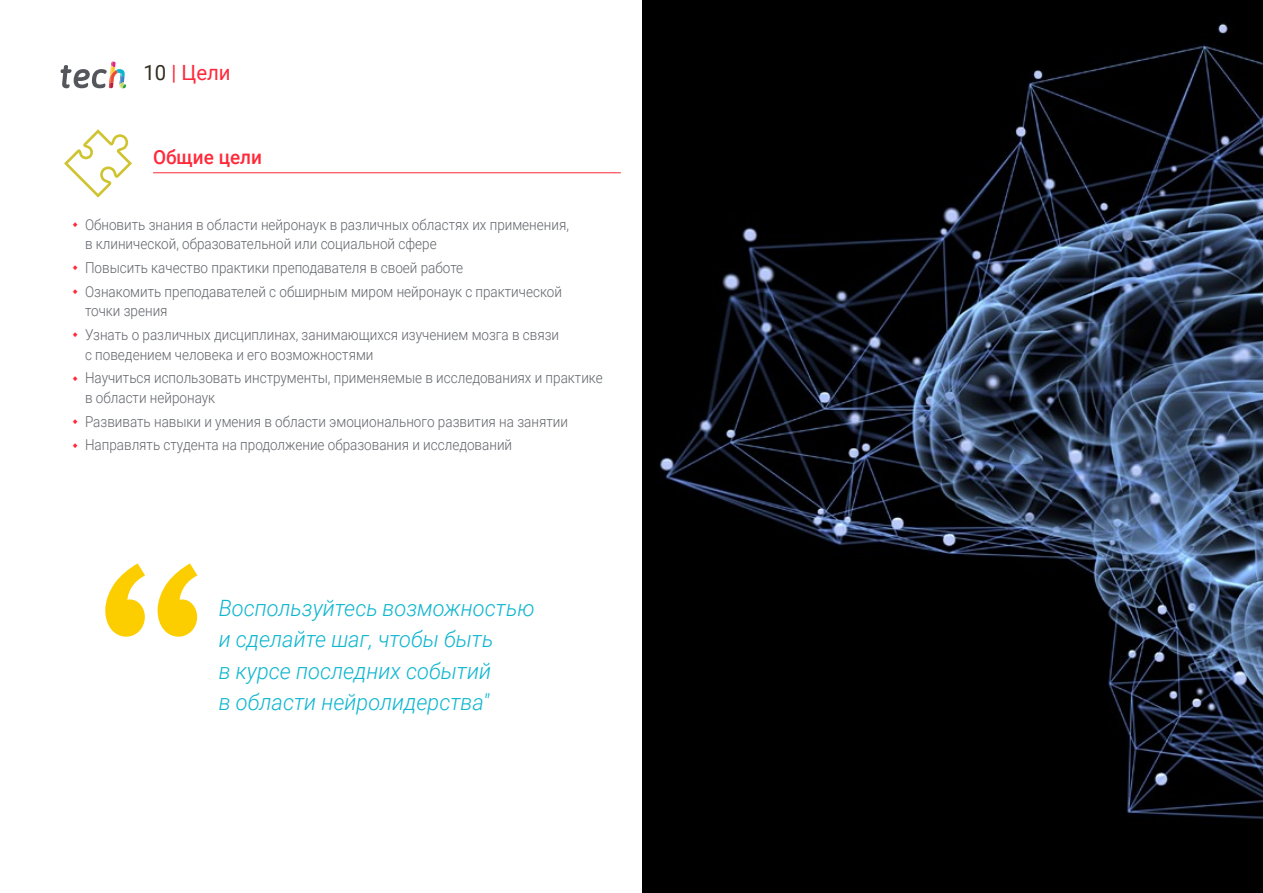
<style>
.page{position:relative;width:1263px;height:893px;background:#fff}
.page>*{position:absolute;margin:0;border:0;box-sizing:border-box;transform-origin:0 0}
.t1{font:italic 300 22.5px/31.5px "Roboto";color:#0fb6cf}
.t2{font:21px "Roboto";color:#ff293a}
.t3{font:500 19.5px "Roboto";color:#ff293a}
.t4{font:300 15px/23.7px "Roboto";color:#61646a;scale:.9 1}
.s1{color:#312e20}
.s2{color:#fc2a3b}
</style>
<div class="page">
<hr style="left:153px;top:172px;width:468px;height:1px;background:#ff293a">
<svg style="left:64px;top:129px;width:68px;height:69px"></svg>
<img style="left:642px;top:0;width:621px;height:893px">
<svg style="left:105px;top:563px;width:92px;height:74px"></svg>
<svg style="left:61px;top:62px;width:65px;height:27px"></svg>
<h2 class="t2" style="left:144px;top:57px;width:89px"><span class="s1">10</span> <span class="s2">| Ц</span>ели</h2>
<h3 class="t3" style="left:153px;top:144px;width:110px">Общие цели</h3>
<p class="t4" style="left:85px;top:214px;width:539px;line-height:19.5px">Обновить знания в области нейронаук в различных областях их применения, в клинической, образовательной или социальной сфере</p>
<p class="t4" style="left:85px;top:255px;width:531px">Повысить качество практики преподавателя в своей работе<br>Ознакомить преподавателей с обширным миром нейронаук с практической</p>
<p class="t4" style="left:85px;top:299px;width:528px">точки зрения<br>Узнать о различных дисциплинах, занимающихся изучением мозга в связи</p>
<p class="t4" style="left:85px;top:342px;width:577px">с поведением человека и его возможностями<br>Научиться использовать инструменты, применяемые в исследованиях и практике</p>
<p class="t4" style="left:85px;top:385px;width:538px">в области нейронаук<br>Развивать навыки и умения в области эмоционального развития на занятии<br>Направлять студента на продолжение образования и исследований</p>
<h1 class="t1" style="left:219px;top:591px;width:318px">Воспользуйтесь возможностью и сделайте шаг, чтобы быть<br>в курсе последних событий<br>в области нейролидерства"</h1>
</div>
